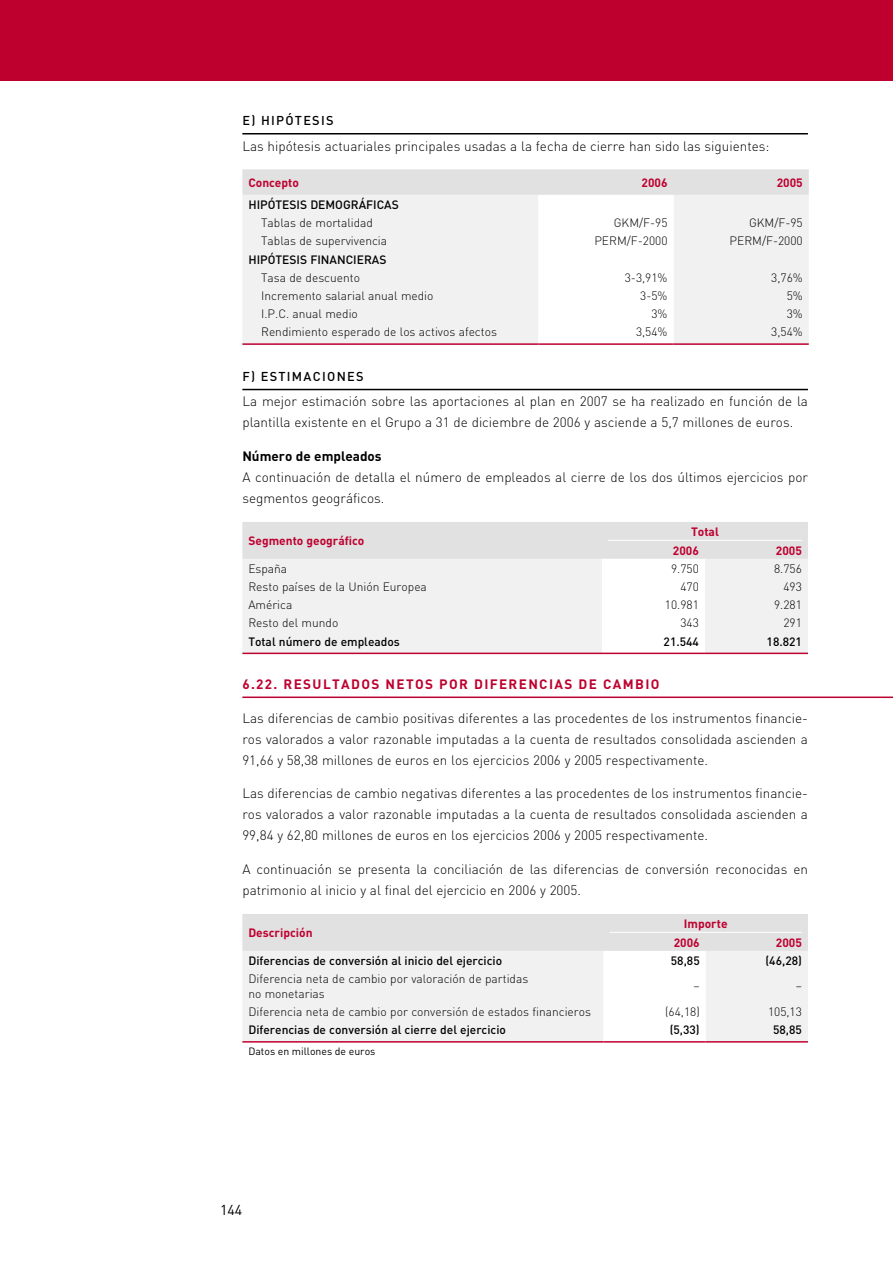
<style>
.page{position:relative;width:893px;height:1263px;background:#fff}
.page>*{position:absolute;margin:0;border:0;box-sizing:border-box;transform-origin:0 0}
.t1{font:14.25px "DIN";color:#000}
.t2{font:300 13.5px/21px "DIN";color:#000}
.t3{font:700 13.5px "DIN";letter-spacing:.1em;color:#be002f}
.t4{font:700 13.5px "DIN";color:#000}
.t5{font:500 12.75px "DIN";letter-spacing:.1em;color:#000}
.t6{font:300 12px/14.4px "DIN";color:#000}
.t7{font:500 12px "DIN";color:#000}
.t8{font:700 12px/18.5px "DIN";color:#be002f}
.t9{font:10.5px "DIN";color:#000}
</style>
<div class="page">
<div style="left:0;top:0;width:893px;height:81px;background:#be002f"></div>
<hr style="left:242px;top:133px;width:566px;height:1px;background:#000">
<hr style="left:242px;top:389px;width:566px;height:1px;background:#000">
<hr style="left:242px;top:696px;width:651px;height:2px;background:#be002f">
<svg style="left:242px;top:169px;width:567px;height:174px"></svg>
<hr style="left:242px;top:343px;width:296px;height:2px;background:#be002f">
<hr style="left:538px;top:343px;width:136px;height:2px;background:#be002f">
<hr style="left:674px;top:343px;width:135px;height:2px;background:#be002f">
<svg style="left:242px;top:522px;width:566px;height:131px"></svg>
<hr style="left:242px;top:653px;width:360px;height:1px;background:#be002f">
<hr style="left:602px;top:653px;width:103px;height:1px;background:#be002f">
<hr style="left:705px;top:653px;width:103px;height:1px;background:#be002f">
<hr style="left:608px;top:540px;width:194px;height:1px;background:#fff">
<svg style="left:242px;top:914px;width:566px;height:127px"></svg>
<hr style="left:242px;top:1041px;width:361px;height:1px;background:#be002f">
<hr style="left:603px;top:1041px;width:103px;height:1px;background:#be002f">
<hr style="left:706px;top:1041px;width:102px;height:1px;background:#be002f">
<hr style="left:609px;top:932px;width:193px;height:1px;background:#fff">
<p class="t5" style="left:242px;top:113px;width:93px">E) HIPÓTESIS</p>
<p class="t2" style="left:242px;top:135px;width:528px">Las hipótesis actuariales principales usadas a la fecha de cierre han sido las siguientes:</p>
<p class="t8" style="left:248px;top:173px;width:52px">Concepto</p>
<p class="t8" style="left:641px;top:173px;width:28px">2006</p>
<p class="t8" style="left:777px;top:173px;width:28px">2005</p>
<p class="t7" style="left:248px;top:197px;width:152px">HIPÓTESIS DEMOGRÁFICAS</p>
<p class="t6" style="left:261px;top:216px;width:113px">Tablas de mortalidad</p>
<p class="t6" style="left:614px;top:216px;width:55px">GKM/F-95</p>
<p class="t6" style="left:749px;top:216px;width:55px">GKM/F-95</p>
<p class="t6" style="left:261px;top:234px;width:128px">Tablas de supervivencia</p>
<p class="t6" style="left:594px;top:234px;width:75px">PERM/F-2000</p>
<p class="t6" style="left:730px;top:234px;width:75px">PERM/F-2000</p>
<p class="t7" style="left:248px;top:252px;width:140px">HIPÓTESIS FINANCIERAS</p>
<p class="t6" style="left:261px;top:270px;width:100px">Tasa de descuento</p>
<p class="t6" style="left:625px;top:270px;width:44px">3-3,91%</p>
<p class="t6" style="left:771px;top:270px;width:33px">3,76%</p>
<p class="t6" style="left:261px;top:288px;width:174px">Incremento salarial anual medio</p>
<p class="t6" style="left:640px;top:288px;width:29px">3-5%</p>
<p class="t6" style="left:787px;top:288px;width:18px">5%</p>
<p class="t6" style="left:261px;top:307px;width:98px">I.P.C. anual medio</p>
<p class="t6" style="left:651px;top:307px;width:18px">3%</p>
<p class="t6" style="left:787px;top:307px;width:18px">3%</p>
<p class="t6" style="left:261px;top:325px;width:237px">Rendimiento esperado de los activos afectos</p>
<p class="t6" style="left:636px;top:325px;width:33px">3,54%</p>
<p class="t6" style="left:771px;top:325px;width:33px">3,54%</p>
<p class="t5" style="left:242px;top:368px;width:123px">F) ESTIMACIONES</p>
<p class="t2" style="left:242px;top:391px;width:567px">La mejor estimación sobre las aportaciones al plan en 2007 se ha realizado en función de la plantilla existente en el Grupo a 31 de diciembre de 2006 y asciende a 5,7 millones de euros.</p>
<p class="t4" style="left:242px;top:447px;width:141px">Número de empleados</p>
<p class="t2" style="left:242px;top:467px;width:567px">A continuación de detalla el número de empleados al cierre de los dos últimos ejercicios por segmentos geográficos.</p>
<p class="t8" style="left:248px;top:531px;width:118px">Segmento geográfico</p>
<p class="t8" style="left:673px;top:522px;width:48px;text-indent:18px">Total<br>2006</p>
<p class="t8" style="left:776px;top:540px;width:28px">2005</p>
<p class="t6" style="left:248px;top:561px;width:40px">España</p>
<p class="t6" style="left:671px;top:561px;width:29px">9.750</p>
<p class="t6" style="left:774px;top:561px;width:29px">8.756</p>
<p class="t6" style="left:248px;top:579px;width:180px">Resto países de la Unión Europea</p>
<p class="t6" style="left:680px;top:579px;width:20px">470</p>
<p class="t6" style="left:783px;top:579px;width:20px">493</p>
<p class="t6" style="left:248px;top:597px;width:46px">América</p>
<p class="t6" style="left:665px;top:597px;width:36px">10.981</p>
<p class="t6" style="left:774px;top:597px;width:29px">9.281</p>
<p class="t6" style="left:248px;top:616px;width:91px">Resto del mundo</p>
<p class="t6" style="left:680px;top:616px;width:20px">343</p>
<p class="t6" style="left:783px;top:616px;width:20px">291</p>
<p class="t7" style="left:248px;top:634px;width:153px">Total número de empleados</p>
<p class="t7" style="left:664px;top:634px;width:37px">21.544</p>
<p class="t7" style="left:767px;top:634px;width:37px">18.821</p>
<p class="t3" style="left:242px;top:675px;width:419px">6.22. RESULTADOS NETOS POR DIFERENCIAS DE CAMBIO</p>
<p class="t2" style="left:242px;top:707px;width:567px;text-align:justify">Las diferencias de cambio positivas diferentes a las procedentes de los instrumentos financie&shy;ros valorados a valor razonable imputadas a la cuenta de resultados consolidada ascienden a 91,66 y 58,38 millones de euros en los ejercicios 2006 y 2005 respectivamente.</p>
<p class="t2" style="left:242px;top:783px;width:567px;text-align:justify">Las diferencias de cambio negativas diferentes a las procedentes de los instrumentos financie&shy;ros valorados a valor razonable imputadas a la cuenta de resultados consolidada ascienden a 99,84 y 62,80 millones de euros en los ejercicios 2006 y 2005 respectivamente.</p>
<p class="t2" style="left:242px;top:859px;width:567px">A continuación se presenta la conciliación de las diferencias de conversión reconocidas en patrimonio al inicio y al final del ejercicio en 2006 y 2005.</p>
<p class="t8" style="left:248px;top:923px;width:66px">Descripción</p>
<p class="t8" style="left:674px;top:914px;width:55px;text-indent:10px">Importe<br>2006</p>
<p class="t8" style="left:776px;top:932px;width:28px">2005</p>
<p class="t7" style="left:248px;top:953px;width:255px">Diferencias de conversión al inicio del ejercicio</p>
<p class="t7" style="left:671px;top:953px;width:30px">58,85</p>
<p class="t7" style="left:765px;top:953px;width:38px">(46,28)</p>
<p class="t6" style="left:248px;top:971px;width:281px">Diferencia neta de cambio por valoración de partidas no monetarias</p>
<p class="t6" style="left:694px;top:979px;width:8px">–</p>
<p class="t6" style="left:796px;top:979px;width:8px">–</p>
<p class="t6" style="left:248px;top:1004px;width:344px">Diferencia neta de cambio por conversión de estados financieros</p>
<p class="t6" style="left:665px;top:1004px;width:36px">(64,18)</p>
<p class="t6" style="left:768px;top:1004px;width:35px">105,13</p>
<p class="t7" style="left:248px;top:1022px;width:259px">Diferencias de conversión al cierre del ejercicio</p>
<p class="t7" style="left:670px;top:1022px;width:32px">(5,33)</p>
<p class="t7" style="left:773px;top:1022px;width:30px">58,85</p>
<p class="t9" style="left:248px;top:1044px;width:129px">Datos en millones de euros</p>
<p class="t1" style="left:220px;top:1201px;width:24px">144</p>
</div>
